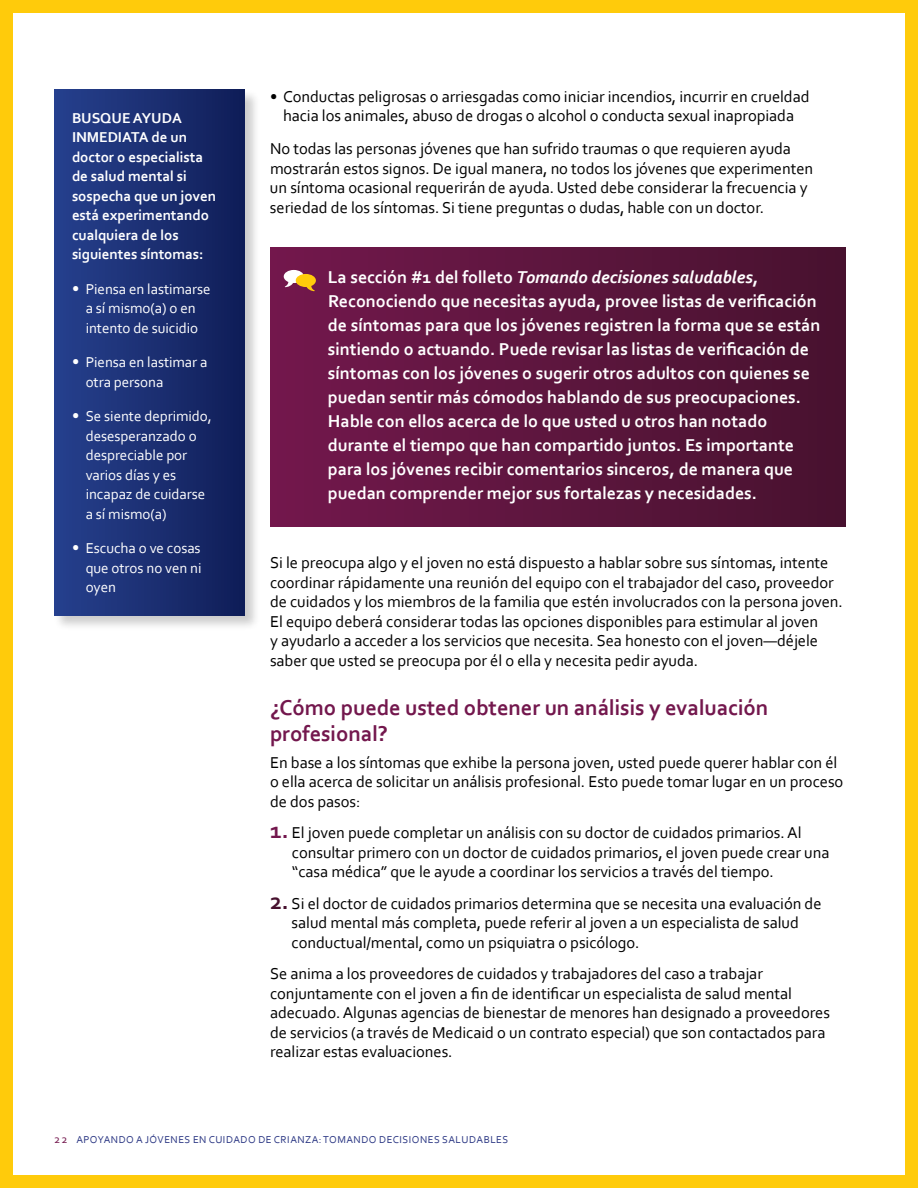
<style>
.page{position:relative;width:918px;height:1188px;background:#fff}
.page>*{position:absolute;margin:0;border:0;box-sizing:border-box;transform-origin:0 0}
.t1{font:700 22.5px/25.5px "Corbel";letter-spacing:-.005em;color:#73174d}
.t2{font:700 18px/24px "Corbel";letter-spacing:-.005em;color:#fff}
.t3{font:16.5px/19.5px "Corbel";letter-spacing:-.005em;color:#000}
.t4{font:15px/19.5px "Corbel";letter-spacing:-.005em;color:#fff}
.t5{font:700 15px/19.5px "Corbel";letter-spacing:-.005em;color:#fff}
.t6{font:10.5px "Corbel";letter-spacing:.045em;color:#2a3683}
.s1{font-size:16.5px}
.s2{font-style:italic}
.s3{font-weight:700;font-size:24px;color:#73174d}
.s4{font-weight:700;font-size:24px;color:#47112e}
.s5{font-size:12px;color:#73174d}
</style>
<div class="page">
<div style="left:0;top:0;width:918px;height:13px;background:#ffcb0b"></div>
<div style="left:0;top:0;width:13px;height:1188px;background:#ffcb0b"></div>
<div style="left:0;top:1175px;width:918px;height:13px;background:#ffcb0b"></div>
<div style="left:270px;top:247px;width:576px;height:279px;background:linear-gradient(to right,#73184c,#47122f)"></div>
<svg style="left:282px;top:270px;width:35px;height:22px"></svg>
<div style="left:53px;top:89px;width:208px;height:543px;background:#000;opacity:.2"></div>
<div style="left:54px;top:90px;width:191px;height:526px;background:linear-gradient(to right,#26418e,#101d57)"></div>
<div style="left:905px;top:0;width:13px;height:1188px;background:#ffcb0b"></div>
<p class="t5" style="left:72px;top:107px;width:146px">BUSQUE AYUDA<br>INMEDIATA de un doctor o especialista de salud mental si sospecha que un joven está experimentando cualquiera de los siguientes síntomas:</p>
<p class="t4" style="left:72px;top:278px;width:140px;text-align:center"><span class="s1">•</span> Piensa en lastimarse a sí mismo(a) o en intento de suicidio</p>
<p class="t4" style="left:86px;top:352px;width:123px;text-indent:-14px"><span class="s1">•</span> Piensa en lastimar a otra persona</p>
<p class="t4" style="left:86px;top:406px;width:128px;text-indent:-14px"><span class="s1">•</span> Se siente deprimido, desesperanzado o despreciable por varios días y es incapaz de cuidarse a sí mismo(a)</p>
<p class="t4" style="left:86px;top:538px;width:117px;text-align:justify;text-indent:-14px"><span class="s1">•</span> Escucha o ve cosas que otros no ven ni oyen</p>
<p class="t3" style="left:270px;top:86px;width:541px;text-align:center">• Conductas peligrosas o arriesgadas como iniciar incendios, incurrir en crueldad hacia los animales, abuso de drogas o alcohol o conducta sexual inapropiada</p>
<p class="t3" style="left:270px;top:139px;width:545px">No todas las personas jóvenes que han sufrido traumas o que requieren ayuda mostrarán estos signos. De igual manera, no todos los jóvenes que experimenten un síntoma ocasional requerirán de ayuda. Usted debe considerar la frecuencia y seriedad de los síntomas. Si tiene preguntas o dudas, hable con un doctor.</p>
<p class="t2" style="left:328px;top:265px;width:494px">La sección #1 del folleto <span class="s2">Tomando decisiones saludables</span>, Reconociendo que necesitas ayuda, provee listas de verificación de síntomas para que los jóvenes registren la forma que se están sintiendo o actuando. Puede revisar las listas de verificación de síntomas con los jóvenes o sugerir otros adultos con quienes se puedan sentir más cómodos hablando de sus preocupaciones.<br>Hable con ellos acerca de lo que usted u otros han notado durante el tiempo que han compartido juntos. Es importante para los jóvenes recibir comentarios sinceros, de manera que puedan comprender mejor sus fortalezas y necesidades.</p>
<p class="t3" style="left:270px;top:553px;width:574px">Si le preocupa algo y el joven no está dispuesto a hablar sobre sus síntomas, intente coordinar rápidamente una reunión del equipo con el trabajador del caso, proveedor de cuidados y los miembros de la familia que estén involucrados con la persona joven.<br>El equipo deberá considerar todas las opciones disponibles para estimular al joven<br>y ayudarlo a acceder a los servicios que necesita. Sea honesto con el joven—déjele saber que usted se preocupa por él o ella y necesita pedir ayuda.</p>
<h3 class="t1" style="left:270px;top:695px;width:500px">¿Cómo puede usted obtener un análisis y evaluación profesional?</h3>
<p class="t3" style="left:270px;top:752px;width:575px">En base a los síntomas que exhibe la persona joven, usted puede querer hablar con él o ella acerca de solicitar un análisis profesional. Esto puede tomar lugar en un proceso de dos pasos:</p>
<p class="t3" style="left:292px;top:823px;width:539px;text-indent:-22px"><span class="s3">1.</span> El joven puede completar un análisis con su doctor de cuidados primarios. Al consultar primero con un doctor de cuidados primarios, el joven puede crear una “casa médica” que le ayude a coordinar los servicios a través del tiempo.</p>
<p class="t3" style="left:292px;top:893px;width:531px;text-indent:-22px"><span class="s4">2.</span> Si el doctor de cuidados primarios determina que se necesita una evaluación de salud mental más completa, puede referir al joven a un especialista de salud conductual/mental, como un psiquiatra o psicólogo.</p>
<p class="t3" style="left:270px;top:964px;width:562px">Se anima a los proveedores de cuidados y trabajadores del caso a trabajar conjuntamente con el joven a fin de identificar un especialista de salud mental adecuado. Algunas agencias de bienestar de menores han designado a proveedores de servicios (a través de Medicaid o un contrato especial) que son contactados para realizar estas evaluaciones.</p>
<p class="t6" style="left:54px;top:1133px;width:456px"><span class="s5">22</span> APOYANDO A JÓVENES EN CUIDADO DE CRIANZA: TOMANDO DECISIONES SALUDABLES</p>
</div>
